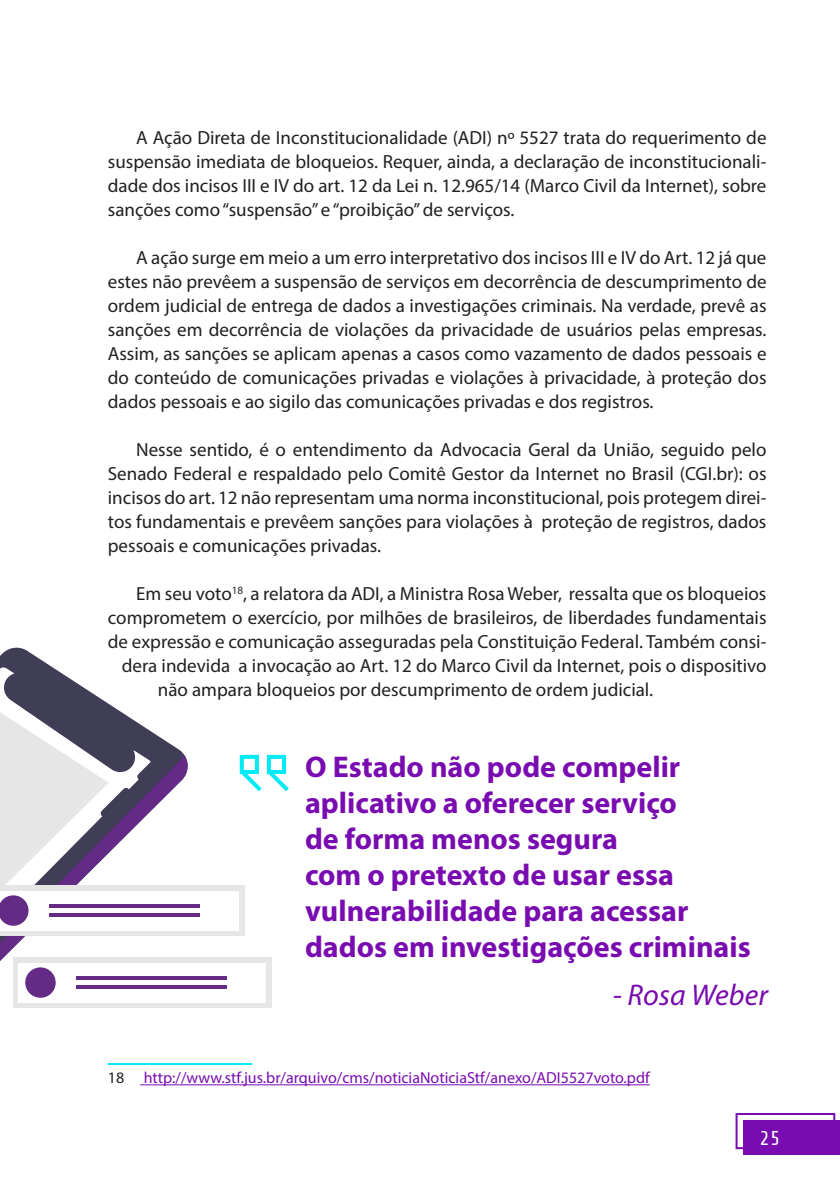
<style>
.page{position:relative;width:840px;height:1191px;background:#fff}
.page>*{position:absolute;margin:0;border:0;box-sizing:border-box;transform-origin:0 0}
.t1{font:700 30px/36px "Myriad Pro";color:#790cb0}
.t2{font:italic 30px "Myriad Pro";color:#790cb0}
.t3{font:20px "Share Tech Mono";color:#fff}
.Corpo_de_texto{font:19px/24px "Myriad Pro";color:#231f20;text-align:justify}
.Rodapé{font:16px "Myriad Pro";color:#790cb0}
.s1{color:#231f20}
</style>
<div class="page">
<div style="left:743px;top:1120px;width:96px;height:34px;background:#790cb0"></div>
<div style="left:735px;top:1113px;width:99px;height:36px;border:2px solid #790cb0"></div>
<hr style="left:108px;top:1063px;width:144px;height:2px;background:#01ebf6">
<hr style="left:140px;top:1084px;width:509px;height:1px;background:#790cb0">
<div style="left:267px;top:755px;width:19px;height:19px;border:4px solid #01ebf6"></div>
<svg style="left:239px;top:765px;width:50px;height:27px"></svg>
<div style="left:240px;top:755px;width:19px;height:19px;border:4px solid #01ebf6"></div>
<svg style="left:0;top:647px;width:184px;height:108px"></svg>
<svg style="left:152px;top:755px;width:37px;height:331px"></svg>
<svg style="left:0;top:667px;width:152px;height:419px"></svg>
<svg style="left:137px;top:751px;width:30px;height:29px"></svg>
<div style="left:0;top:885px;width:244px;height:51px;background:#e6e6e6"></div>
<div style="left:13px;top:957px;width:258px;height:51px;background:#e6e6e6"></div>
<div style="left:0;top:891px;width:239px;height:40px;background:#fff"></div>
<div style="left:19px;top:963px;width:247px;height:40px;background:#fff"></div>
<svg style="left:0;top:712px;width:130px;height:213px"></svg>
<div style="left:25px;top:967px;width:31px;height:30px;background:#632b85;border-radius:50%"></div>
<hr style="left:50px;top:904px;width:150px;height:4px;background:#632b85">
<hr style="left:77px;top:976px;width:150px;height:4px;background:#632b85">
<hr style="left:50px;top:913px;width:150px;height:3px;background:#632b85">
<hr style="left:77px;top:985px;width:150px;height:3px;background:#632b85">
<p class="Corpo_de_texto" style="left:108px;top:125px;width:660px;text-indent:28px">A Ação Direta de Inconstitucionalidade (ADI) nº 5527 trata do requerimento de suspensão imediata de bloqueios. Requer, ainda, a declaração de inconstitucionali&shy;dade dos incisos III e IV do art. 12 da Lei n. 12.965/14 (Marco Civil da Internet), sobre sanções como “suspensão” e “proibição” de serviços.</p>
<p class="Corpo_de_texto" style="left:108px;top:245px;width:660px;text-indent:28px">A ação surge em meio a um erro interpretativo dos incisos III e IV do Art. 12 já que estes não prevêem a suspensão de serviços em decorrência de descumprimento de ordem judicial de entrega de dados a investigações criminais. Na verdade, prevê as sanções em decorrência de violações da privacidade de usuários pelas empresas.<br>Assim, as sanções se aplicam apenas a casos como vazamento de dados pessoais e do conteúdo de comunicações privadas e violações à privacidade, à proteção dos dados pessoais e ao sigilo das comunicações privadas e dos registros.</p>
<p class="Corpo_de_texto" style="left:108px;top:437px;width:660px;text-indent:28px">Nesse sentido, é o entendimento da Advocacia Geral da União, seguido pelo Senado Federal e respaldado pelo Comitê Gestor da Internet no Brasil (CGI.br): os incisos do art. 12 não representam uma norma inconstitucional, pois protegem direi&shy;tos fundamentais e prevêem sanções para violações à proteção de registros, dados pessoais e comunicações privadas.</p>
<p class="Corpo_de_texto" style="left:136px;top:581px;width:631px">Em seu voto<sup>18</sup>, a relatora da ADI, a Ministra Rosa Weber, ressalta que os bloqueios</p>
<p class="Corpo_de_texto" style="left:108px;top:605px;width:660px">comprometem o exercício, por milhões de brasileiros, de liberdades fundamentais</p>
<p class="Corpo_de_texto" style="left:108px;top:629px;width:660px">de expressão e comunicação asseguradas pela Constituição Federal. Também consi-</p>
<p class="Corpo_de_texto" style="left:122px;top:653px;width:646px">dera indevida a invocação ao Art. 12 do Marco Civil da Internet, pois o dispositivo</p>
<p class="Corpo_de_texto" style="left:158px;top:677px;width:496px">não ampara bloqueios por descumprimento de ordem judicial.</p>
<p class="t1" style="left:305px;top:748px;width:447px">O Estado não pode compelir aplicativo a oferecer serviço<br>de forma menos segura<br>com o pretexto de usar essa vulnerabilidade para acessar dados em investigações criminais</p>
<p class="t2" style="left:612px;top:976px;width:156px">- Rosa Weber</p>
<p class="Rodapé" style="left:108px;top:1068px;width:543px"><span class="s1">18</span> http://www.stf.jus.br/arquivo/cms/noticiaNoticiaStf/anexo/ADI5527voto.pdf</p>
<p class="t3" style="left:758px;top:1127px;width:23px">25</p>
</div>
